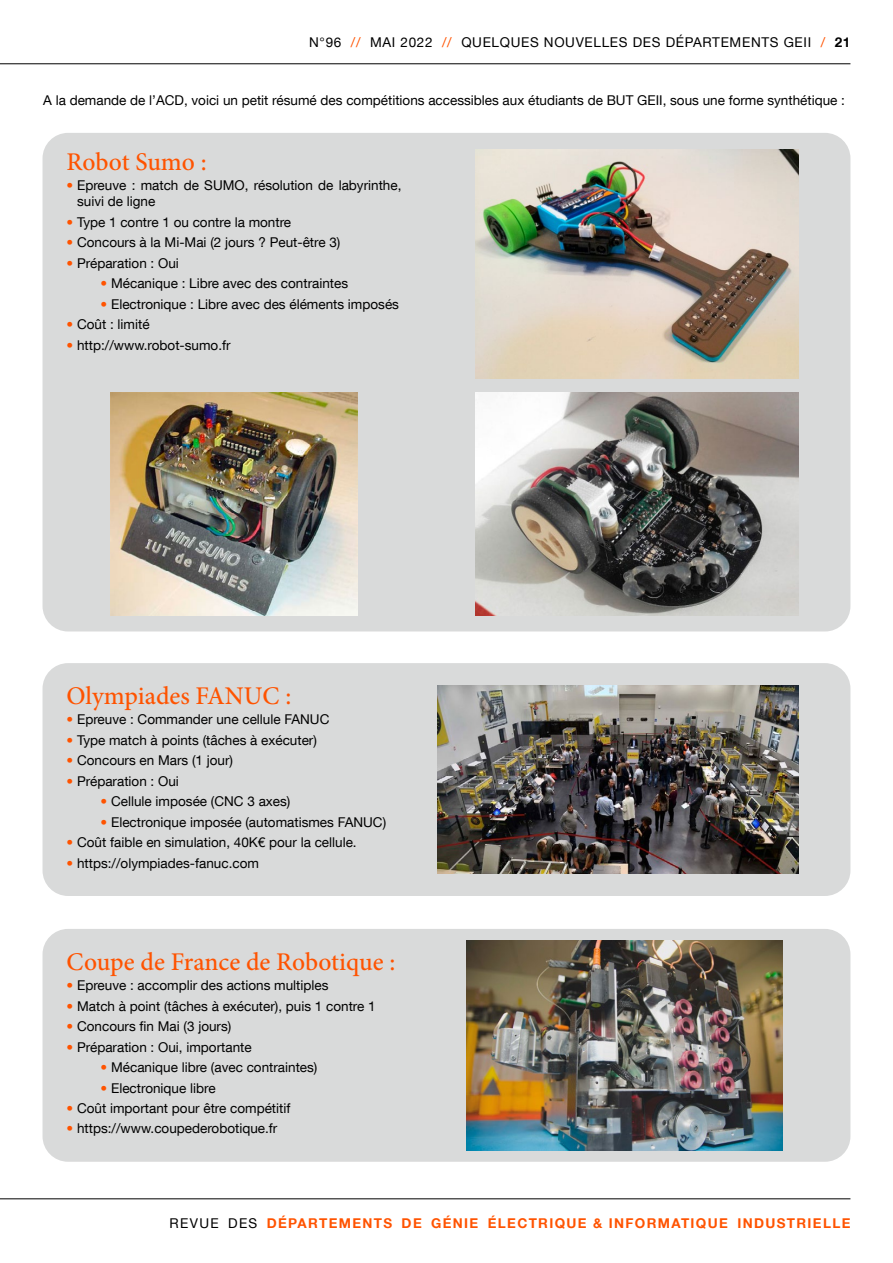
<style>
.page{position:relative;width:893px;height:1263px;background:#fff}
.page>*{position:absolute;margin:0;border:0;box-sizing:border-box;transform-origin:0 0}
.t1{font:500 25.5px "Minion Pro";color:#ff5300}
.t2{font:13.5px/16.2px "Helvetica Neue LT Com";color:#000}
.t3{font:700 13.5px "Helvetica Neue LT Com";letter-spacing:.1em;color:#ff5300}
.t4{font:13.5px "Helvetica Neue LT Com";letter-spacing:.05em;color:#000}
.s1{color:#ff5300}
.s2{font-weight:700}
.s3{font-weight:400;color:#000}
</style>
<div class="page">
<hr style="left:0;top:63px;width:850px;height:1px;background:#000">
<hr style="left:0;top:1198px;width:850px;height:1px;background:#000">
<div style="left:43px;top:133px;width:807px;height:498px;background:#d9dada;border-radius:26px"></div>
<div style="left:43px;top:663px;width:807px;height:233px;background:#d9dada;border-radius:26px"></div>
<div style="left:43px;top:929px;width:807px;height:233px;background:#d9dada;border-radius:26px"></div>
<img style="left:475px;top:149px;width:323px;height:230px">
<img style="left:475px;top:392px;width:323px;height:223px">
<img style="left:111px;top:392px;width:246px;height:223px">
<img style="left:438px;top:685px;width:360px;height:188px">
<img style="left:466px;top:940px;width:316px;height:210px">
<p class="t4" style="left:309px;top:34px;width:543px">N°96 <span class="s1">//</span> MAI 2022 <span class="s1">//</span> QUELQUES NOUVELLES DES DÉPARTEMENTS GEII <span class="s1">/</span> <span class="s2">21</span></p>
<p class="t2" style="left:43px;top:92px;width:803px">A la demande de l’ACD, voici un petit résumé des compétitions accessibles aux étudiants de BUT GEII, sous une forme synthétique :</p>
<h1 class="t1" style="left:67px;top:144px;width:142px">Robot Sumo :</h1>
<p class="t2" style="left:77px;top:177px;width:326px;text-indent:-11px"><span class="s1">•</span> Epreuve : match de SUMO, résolution de labyrinthe, suivi de ligne</p>
<p class="t2" style="left:67px;top:214px;width:226px"><span class="s1">•</span> Type 1 contre 1 ou contre la montre</p>
<p class="t2" style="left:67px;top:234px;width:275px"><span class="s1">•</span> Concours à la Mi-Mai (2 jours ? Peut-être 3)</p>
<p class="t2" style="left:67px;top:255px;width:114px"><span class="s1">•</span> Préparation : Oui</p>
<p class="t2" style="left:101px;top:275px;width:249px"><span class="s1">•</span> Mécanique : Libre avec des contraintes</p>
<p class="t2" style="left:101px;top:296px;width:300px"><span class="s1">•</span> Electronique : Libre avec des éléments imposés</p>
<p class="t2" style="left:67px;top:316px;width:85px"><span class="s1">•</span> Coût : limité</p>
<p class="t2" style="left:67px;top:336px;width:165px"><span class="s1">•</span> http://www.robot-sumo.fr</p>
<h1 class="t1" style="left:67px;top:679px;width:226px">Olympiades FANUC :</h1>
<p class="t2" style="left:67px;top:711px;width:264px"><span class="s1">•</span> Epreuve : Commander une cellule FANUC</p>
<p class="t2" style="left:67px;top:732px;width:252px"><span class="s1">•</span> Type match à points (tâches à exécuter)</p>
<p class="t2" style="left:67px;top:752px;width:168px"><span class="s1">•</span> Concours en Mars (1 jour)</p>
<p class="t2" style="left:67px;top:773px;width:114px"><span class="s1">•</span> Préparation : Oui</p>
<p class="t2" style="left:101px;top:793px;width:191px"><span class="s1">•</span> Cellule imposée (CNC 3 axes)</p>
<p class="t2" style="left:101px;top:813px;width:287px"><span class="s1">•</span> Electronique imposée (automatismes FANUC)</p>
<p class="t2" style="left:67px;top:834px;width:292px"><span class="s1">•</span> Coût faible en simulation, 40K€ pour la cellule.</p>
<p class="t2" style="left:67px;top:854px;width:194px"><span class="s1">•</span> https://olympiades-fanuc.com</p>
<h1 class="t1" style="left:67px;top:944px;width:330px">Coupe de France de Robotique :</h1>
<p class="t2" style="left:67px;top:977px;width:263px"><span class="s1">•</span> Epreuve : accomplir des actions multiples</p>
<p class="t2" style="left:67px;top:997px;width:311px"><span class="s1">•</span> Match à point (tâches à exécuter), puis 1 contre 1</p>
<p class="t2" style="left:67px;top:1018px;width:166px"><span class="s1">•</span> Concours fin Mai (3 jours)</p>
<p class="t2" style="left:67px;top:1038px;width:187px"><span class="s1">•</span> Préparation : Oui, importante</p>
<p class="t2" style="left:101px;top:1059px;width:218px"><span class="s1">•</span> Mécanique libre (avec contraintes)</p>
<p class="t2" style="left:101px;top:1079px;width:117px"><span class="s1">•</span> Electronique libre</p>
<p class="t2" style="left:67px;top:1100px;width:225px"><span class="s1">•</span> Coût important pour être compétitif</p>
<p class="t2" style="left:67px;top:1120px;width:212px"><span class="s1">•</span> https://www.coupederobotique.fr</p>
<p class="t3" style="left:170px;top:1214px;width:682px"><span class="s3">REVUE DES</span> DÉPARTEMENTS DE GÉNIE ÉLECTRIQUE &amp; INFORMATIQUE INDUSTRIELLE</p>
</div>
